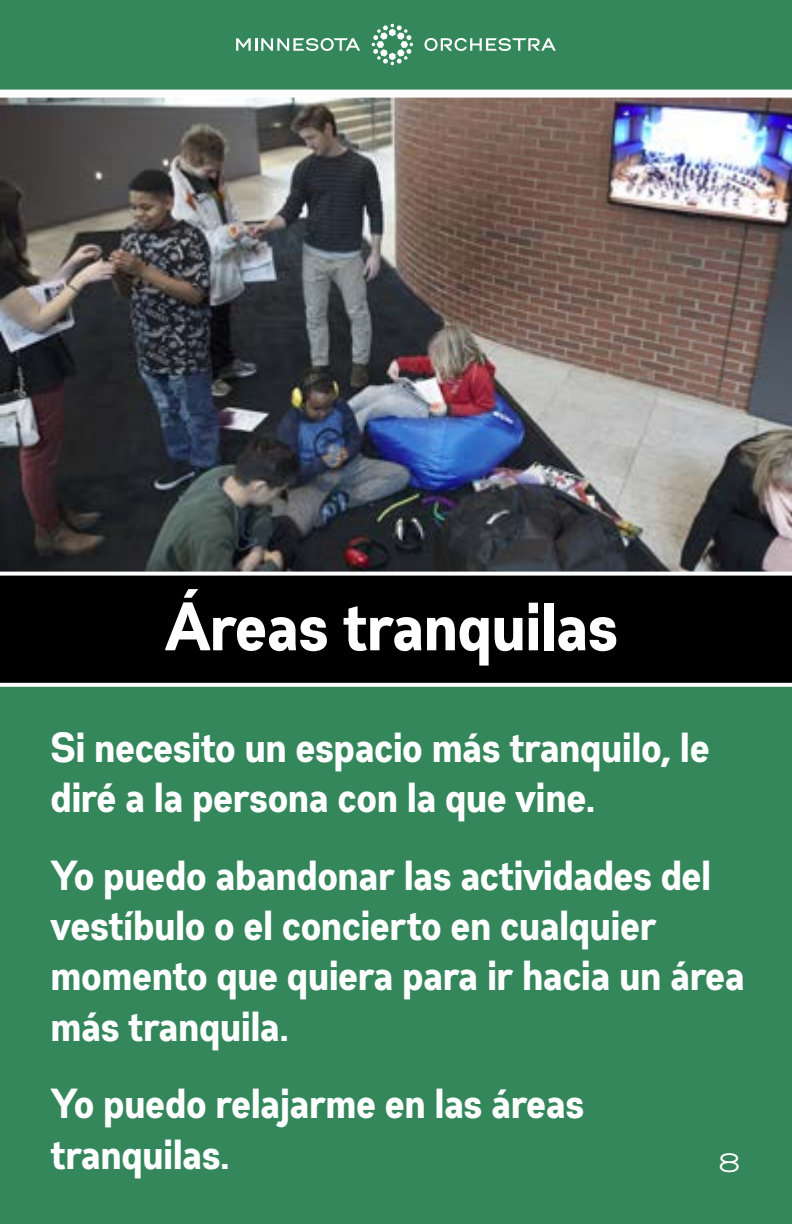
<style>
.page{position:relative;width:792px;height:1224px;background:#fff}
.page>*{position:absolute;margin:0;border:0;box-sizing:border-box;transform-origin:0 0}
.t1{font:700 68px "Gabriel Orchestra Cond";color:#fff}
.t2{font:700 42px/50.4px "Gabriel Orchestra Cond";color:#fff}
.t3{font:26px "Gabriel Orchestra Normal";color:#fff}
</style>
<div class="page">
<div style="left:0;top:721px;width:792px;height:503px;background:#34865b"></div>
<div style="left:0;top:0;width:792px;height:115px;background:#34865b"></div>
<svg style="left:424px;top:38px;width:132px;height:13px"></svg>
<svg style="left:236px;top:38px;width:124px;height:13px"></svg>
<svg style="left:371px;top:24px;width:42px;height:41px"></svg>
<div style="left:0;top:494px;width:791px;height:443px;background:#34865b"></div>
<img style="left:1px;top:98px;width:791px;height:474px">
<div style="left:0;top:90px;width:792px;height:8px;background:#fff"></div>
<svg style="left:0;top:572px;width:792px;height:115px;background:#101111"></svg>
<h1 class="t1" style="left:167px;top:587px;width:454px">Áreas tranquilas</h1>
<p class="t2" style="left:52px;top:722px;width:660px">Si necesito un espacio más tranquilo, le diré a la persona con la que vine.</p>
<p class="t2" style="left:52px;top:850px;width:695px">Yo puedo abandonar las actividades del vestíbulo o el concierto en cualquier momento que quiera para ir hacia un área más tranquila.</p>
<p class="t2" style="left:52px;top:1078px;width:535px">Yo puedo relajarme en las áreas tranquilas.</p>
<p class="t3" style="left:719px;top:1147px;width:23px">8</p>
</div>
